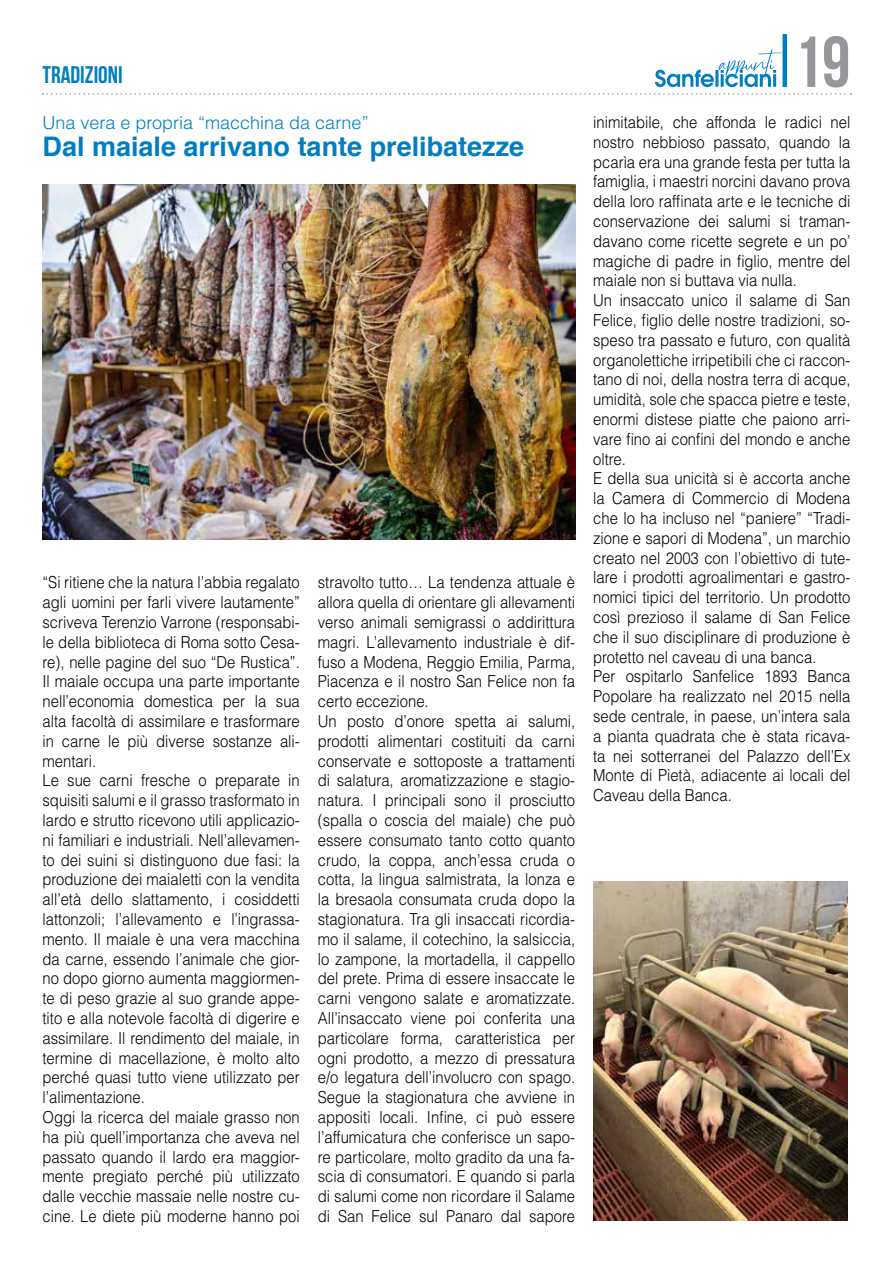
<style>
.page{position:relative;width:893px;height:1263px;background:#fff}
.page>*{position:absolute;margin:0;border:0;box-sizing:border-box;transform-origin:0 0}
.t1{font:72px "Bebas Neue";color:#95979a}
.t2{font:700 27px "Helvetica";color:#007ec3}
.t3{font:24px "Bebas Neue";color:#007ec3}
.t4{font:300 18px "Helvetica";color:#007ec3}
.t5{font:300 16.5px/19.8px "Helvetica";color:#000;scale:.9 1}
</style>
<div class="page">
<div style="left:782px;top:34px;width:5px;height:53px;background:#007ec3"></div>
<svg style="left:655px;top:49px;width:128px;height:38px"></svg>
<svg style="left:43px;top:93px;width:808px;height:2px"></svg>
<img style="left:43px;top:185px;width:532px;height:354px">
<img style="left:593px;top:882px;width:254px;height:338px">
<h3 class="t3" style="left:43px;top:62px;width:82px">TRADIZIONI</h3>
<p class="t4" style="left:43px;top:112px;width:328px">Una vera e propria “macchina da carne”</p>
<h2 class="t2" style="left:43px;top:125px;width:483px">Dal maiale arrivano tante prelibatezze</h2>
<p class="t5" style="left:43px;top:572px;width:287px">“Si ritiene che la natura l’abbia regalato agli uomini per farli vivere lautamente” scriveva Terenzio Varrone (responsabi&shy;le della biblioteca di Roma sotto Cesa&shy;re), nelle pagine del suo “De Rustica”.<br>Il maiale occupa una parte importante nell’economia domestica per la sua alta facoltà di assimilare e trasformare in carne le più diverse sostanze ali&shy;mentari.<br>Le sue carni fresche o preparate in squisiti salumi e il grasso trasformato in lardo e strutto ricevono utili applicazio&shy;ni familiari e industriali. Nell’allevamen&shy;to dei suini si distinguono due fasi: la produzione dei maialetti con la vendita all’età dello slattamento, i cosiddetti lattonzoli; l’allevamento e l’ingrassa&shy;mento. Il maiale è una vera macchina da carne, essendo l’animale che gior&shy;no dopo giorno aumenta maggiormen&shy;te di peso grazie al suo grande appe&shy;tito e alla notevole facoltà di digerire e assimilare. Il rendimento del maiale, in termine di macellazione, è molto alto perché quasi tutto viene utilizzato per l’alimentazione.<br>Oggi la ricerca del maiale grasso non ha più quell’importanza che aveva nel passato quando il lardo era maggior&shy;mente pregiato perché più utilizzato dalle vecchie massaie nelle nostre cu&shy;cine. Le diete più moderne hanno poi</p>
<p class="t5" style="left:318px;top:572px;width:287px">stravolto tutto… La tendenza attuale è allora quella di orientare gli allevamenti verso animali semigrassi o addirittura magri. L’allevamento industriale è dif&shy;fuso a Modena, Reggio Emilia, Parma, Piacenza e il nostro San Felice non fa certo eccezione.<br>Un posto d’onore spetta ai salumi, prodotti alimentari costituiti da carni conservate e sottoposte a trattamenti di salatura, aromatizzazione e stagio&shy;natura. I principali sono il prosciutto (spalla o coscia del maiale) che può essere consumato tanto cotto quanto crudo, la coppa, anch’essa cruda o cotta, la lingua salmistrata, la lonza e la bresaola consumata cruda dopo la stagionatura. Tra gli insaccati ricordia&shy;mo il salame, il cotechino, la salsiccia, lo zampone, la mortadella, il cappello del prete. Prima di essere insaccate le carni vengono salate e aromatizzate.<br>All’insaccato viene poi conferita una particolare forma, caratteristica per ogni prodotto, a mezzo di pressatura e/o legatura dell’involucro con spago.<br>Segue la stagionatura che avviene in appositi locali. Infine, ci può essere l’affumicatura che conferisce un sapo&shy;re particolare, molto gradito da una fa&shy;scia di consumatori. E quando si parla di salumi come non ricordare il Salame di San Felice sul Panaro dal sapore</p>
<h1 class="t1" style="left:793px;top:23px;width:59px">19</h1>
<p class="t5" style="left:593px;top:112px;width:287px">inimitabile, che affonda le radici nel nostro nebbioso passato, quando la pcarìa era una grande festa per tutta la famiglia, i maestri norcini davano prova della loro raffinata arte e le tecniche di conservazione dei salumi si traman&shy;davano come ricette segrete e un po’ magiche di padre in figlio, mentre del maiale non si buttava via nulla.<br>Un insaccato unico il salame di San Felice, figlio delle nostre tradizioni, so&shy;speso tra passato e futuro, con qualità organolettiche irripetibili che ci raccon&shy;tano di noi, della nostra terra di acque, umidità, sole che spacca pietre e teste, enormi distese piatte che paiono arri&shy;vare fino ai confini del mondo e anche oltre.<br>E della sua unicità si è accorta anche la Camera di Commercio di Modena che lo ha incluso nel “paniere” “Tradi&shy;zione e sapori di Modena”, un marchio creato nel 2003 con l’obiettivo di tute&shy;lare i prodotti agroalimentari e gastro&shy;nomici tipici del territorio. Un prodotto così prezioso il salame di San Felice che il suo disciplinare di produzione è protetto nel caveau di una banca.<br>Per ospitarlo Sanfelice 1893 Banca Popolare ha realizzato nel 2015 nella sede centrale, in paese, un’intera sala a pianta quadrata che è stata ricava&shy;ta nei sotterranei del Palazzo dell’Ex Monte di Pietà, adiacente ai locali del Caveau della Banca.</p>
</div>
